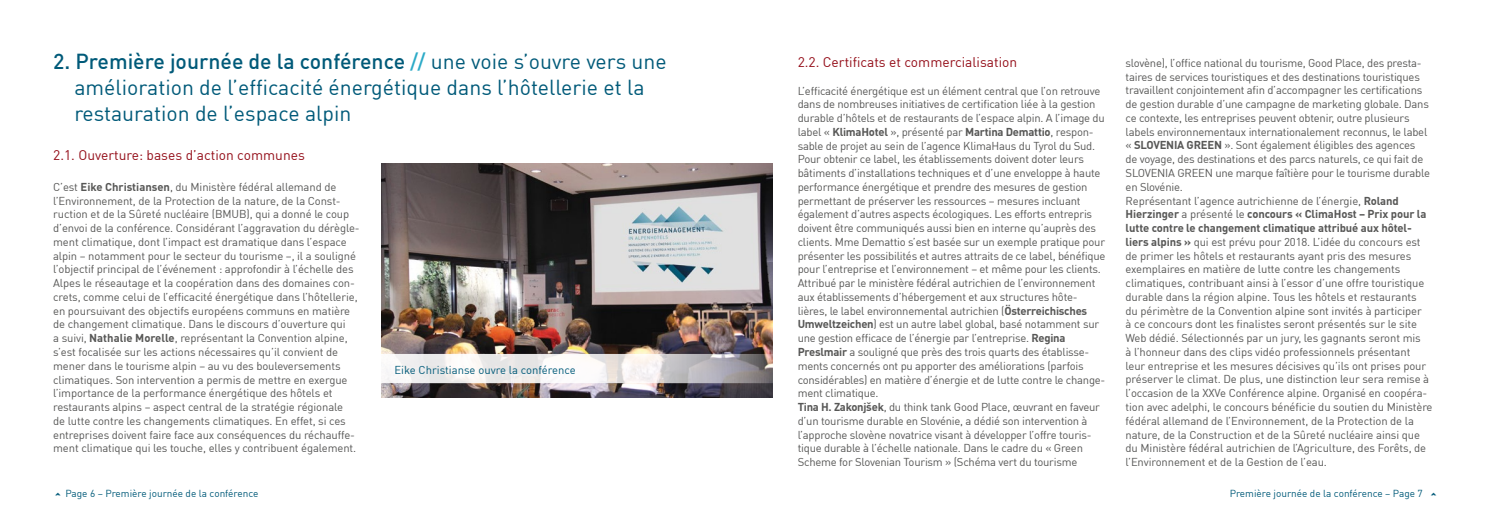
<style>
.page{position:relative;width:1489px;height:525px;background:#fff}
.page>*{position:absolute;margin:0;border:0;box-sizing:border-box;transform-origin:0 0}
.t1{font:21.25px/25.5px "DINOT";color:#005a79}
.t2{font:13.75px "DINOT";color:#940e19}
.t3{font:11.25px/13.8px "DINOT";letter-spacing:-.02em;color:#575756}
.t4{font:11.25px "DINOT";color:#005a79}
.t5{font:10px "DINOT";color:#005a79}
.t6{font:900 10px "DINOT";color:#005a79}
.s1{font-weight:500}
.s2{font-weight:500;color:#2caac7}
.s3{font-weight:700}
</style>
<div class="page">
<img style="left:381px;top:163px;width:391px;height:234px">
<svg style="left:381px;top:354px;width:392px;height:29px"></svg>
<h1 class="t1" style="left:74px;top:48px;width:593px;text-indent:-21px"><span class="s1">2. Première journée de la conférence</span> <span class="s2">//</span> une voie s’ouvre vers une amélioration de l’efficacité énergétique dans l’hôtellerie et la restauration de l’espace alpin</h1>
<p class="t2" style="left:53px;top:146px;width:253px">2.1. Ouverture: bases d’action communes</p>
<p class="t3" style="left:53px;top:179px;width:308px">C’est <span class="s3">Eike Christiansen</span>, du Ministère fédéral allemand de l’Environnement, de la Protection de la nature, de la Const&shy;ruction et de la Sûreté nucléaire (BMUB), qui a donné le coup d’envoi de la conférence. Considérant l’aggravation du dérègle&shy;ment climatique, dont l’impact est dramatique dans l’espace alpin – notamment pour le secteur du tourisme –, il a souligné l’objectif principal de l’événement : approfondir à l’échelle des Alpes le réseautage et la coopération dans des domaines con&shy;crets, comme celui de l’efficacité énergétique dans l’hôtellerie, en poursuivant des objectifs européens communs en matière de changement climatique. Dans le discours d’ouverture qui<br>a suivi, <span class="s3">Nathalie Morelle</span>, représentant la Convention alpine, s’est focalisée sur les actions nécessaires qu’il convient de mener dans le tourisme alpin – au vu des bouleversements climatiques. Son intervention a permis de mettre en exergue l’importance de la performance énergétique des hôtels et restaurants alpins – aspect central de la stratégie régionale<br>de lutte contre les changements climatiques. En effet, si ces entreprises doivent faire face aux conséquences du réchauffe&shy;ment climatique qui les touche, elles y contribuent également.</p>
<p class="t4" style="left:394px;top:362px;width:183px">Eike Christianse ouvre la conférence</p>
<p class="t2" style="left:797px;top:53px;width:221px">2.2. Certificats et commercialisation</p>
<p class="t3" style="left:797px;top:83px;width:309px">L’efficacité énergétique est un élément central que l’on retrouve dans de nombreuses initiatives de certification liée à la gestion durable d’hôtels et de restaurants de l’espace alpin. A l’image du label « <span class="s3">KlimaHotel</span> », présenté par <span class="s3">Martina Demattio</span>, respon&shy;sable de projet au sein de l’agence KlimaHaus du Tyrol du Sud.<br>Pour obtenir ce label, les établissements doivent doter leurs bâtiments d’installations techniques et d’une enveloppe à haute performance énergétique et prendre des mesures de gestion permettant de préserver les ressources – mesures incluant également d’autres aspects écologiques. Les efforts entrepris doivent être communiqués aussi bien en interne qu’auprès des clients. Mme Demattio s’est basée sur un exemple pratique pour présenter les possibilités et autres attraits de ce label, bénéfique pour l’entreprise et l’environnement – et même pour les clients.<br>Attribué par le ministère fédéral autrichien de l’environnement aux établissements d’hébergement et aux structures hôte&shy;lières, le label environnemental autrichien (<span class="s3">Österreichisches Umweltzeichen</span>) est un autre label global, basé notamment sur une gestion efficace de l’énergie par l’entreprise. <span class="s3">Regina Preslmair</span> a souligné que près des trois quarts des établisse&shy;ments concernés ont pu apporter des améliorations (parfois considérables) en matière d’énergie et de lutte contre le change&shy;ment climatique.<br><span class="s3">Tina H. Zakonjšek</span>, du think tank Good Place, œuvrant en faveur d’un tourisme durable en Slovénie, a dédié son intervention à l’approche slovène novatrice visant à développer l’offre touris&shy;tique durable à l’échelle nationale. Dans le cadre du « Green Scheme for Slovenian Tourism » (Schéma vert du tourisme</p>
<p class="t3" style="left:1125px;top:55px;width:308px">slovène), l’office national du tourisme, Good Place, des presta&shy;taires de services touristiques et des destinations touristiques travaillent conjointement afin d’accompagner les certifications de gestion durable d’une campagne de marketing globale. Dans ce contexte, les entreprises peuvent obtenir, outre plusieurs labels environnementaux internationalement reconnus, le label « <span class="s3">SLOVENIA GREEN</span> ». Sont également éligibles des agences<br>de voyage, des destinations et des parcs naturels, ce qui fait de SLOVENIA GREEN une marque faîtière pour le tourisme durable en Slovénie.<br>Représentant l’agence autrichienne de l’énergie, <span class="s3">Roland Hierzinger</span> a présenté le <span class="s3">concours « ClimaHost – Prix pour la lutte contre le changement climatique attribué aux hôtel&shy;liers alpins »</span> qui est prévu pour 2018. L’idée du concours est de primer les hôtels et restaurants ayant pris des mesures exemplaires en matière de lutte contre les changements climatiques, contribuant ainsi à l’essor d’une offre touristique durable dans la région alpine. Tous les hôtels et restaurants<br>du périmètre de la Convention alpine sont invités à participer<br>à ce concours dont les finalistes seront présentés sur le site Web dédié. Sélectionnés par un jury, les gagnants seront mis<br>à l’honneur dans des clips vidéo professionnels présentant leur entreprise et les mesures décisives qu’ils ont prises pour préserver le climat. De plus, une distinction leur sera remise à l’occasion de la XXVe Conférence alpine. Organisé en coopéra&shy;tion avec adelphi, le concours bénéficie du soutien du Ministère fédéral allemand de l’Environnement, de la Protection de la nature, de la Construction et de la Sûreté nucléaire ainsi que du Ministère fédéral autrichien de l’Agriculture, des Forêts, de l’Environnement et de la Gestion de l’eau.</p>
<p class="t6" style="left:50px;top:495px;width:5px;rotate:-90deg">›</p>
<p class="t5" style="left:1229px;top:486px;width:194px">Première journée de la conférence – Page 7</p>
<p class="t6" style="left:1425px;top:495px;width:5px;rotate:-90deg">›</p>
<p class="t5" style="left:65px;top:486px;width:194px">Page 6 – Première journée de la conférence</p>
</div>
